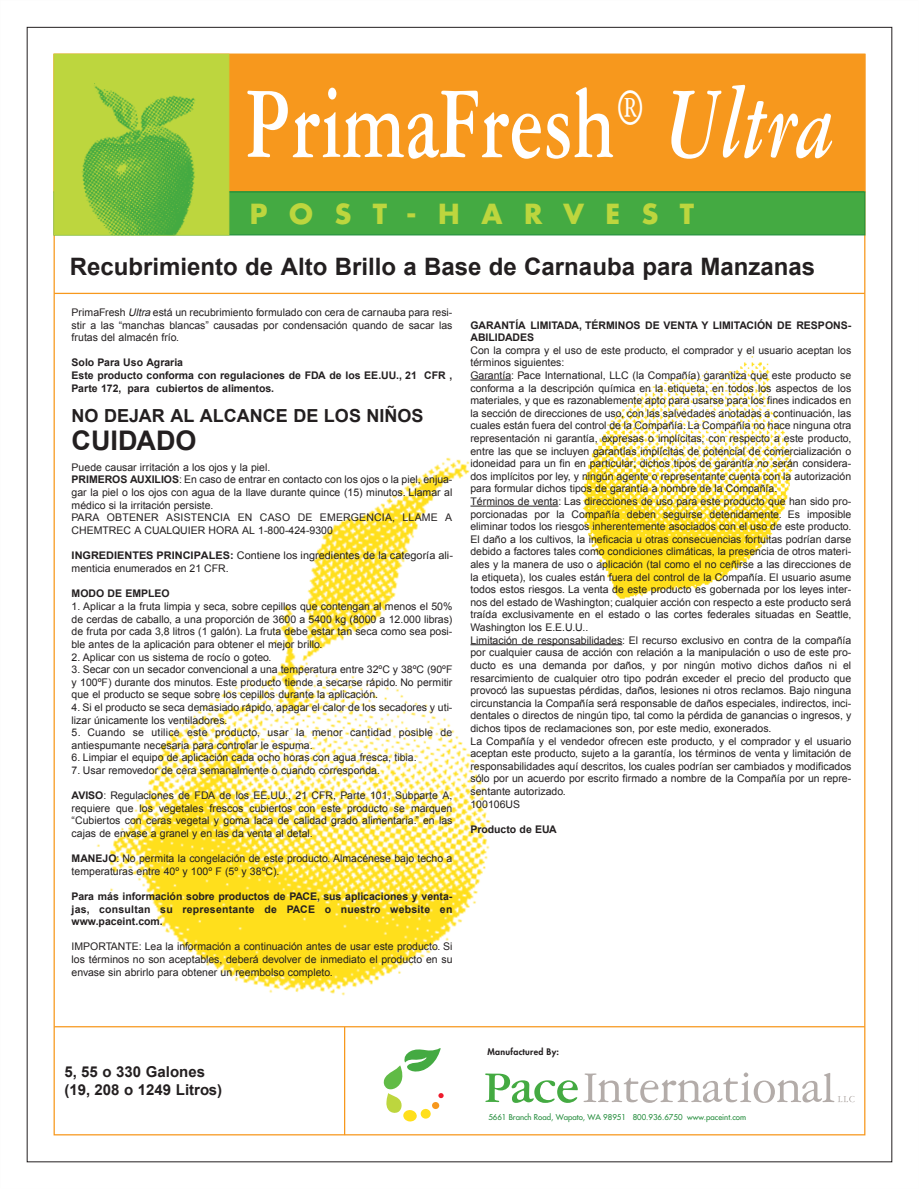
<style>
.page{position:relative;width:919px;height:1189px;background:#fff}
.page>*{position:absolute;margin:0;border:0;box-sizing:border-box;transform-origin:0 0}
.t1{font:700 108px "Garamond Three";color:#fff;scale:.7 1}
.t2{font:700 27px "Futura";letter-spacing:.8em;color:#bdd63e}
.t3{font:700 27px "Arial";color:#231f20}
.t4{font:700 24px "Arial";color:#231f20}
.t5{font:700 18px "Arial";color:#231f20}
.t6{font:700 15px/18px "Arial";color:#231f20}
.t7{font:10.5px/12.6px "Arial";color:#231f20;text-align:justify}
.t8{font:700 10.5px/12.6px "Arial";color:#231f20}
.t9{font:10.5px/12.6px "Arial";letter-spacing:.02em;color:#231f20}
.t10{font:10.5px/12.6px "Arial";color:#231f20;scale:1.04 1}
.t11{font:800 8.85px "Futura";letter-spacing:.03em;color:#231f20}
.t12{font:7.8px "Futura";color:#248c3c}
.s1{font-style:italic}
.s2{font-weight:700}
.s3{font-style:inherit}
</style>
<div class="page">
<img style="left:53px;top:389px;width:492px;height:636px">
<div style="left:54px;top:54px;width:810px;height:138px;background:#f7981d"></div>
<svg style="left:53px;top:292px;width:812px;height:3px"></svg>
<div style="left:54px;top:192px;width:810px;height:43px;background:#44aa42"></div>
<div style="left:54px;top:191px;width:811px;height:44px;border:1px solid #24923b"></div>
<div style="left:54px;top:54px;width:175px;height:181px;border:1px solid #bdd63e"></div>
<svg style="left:53px;top:1025px;width:812px;height:111px"></svg>
<img style="left:545px;top:356px;width:248px;height:290px">
<img style="left:54px;top:56px;width:171px;height:179px">
<svg style="left:470px;top:379px;width:41px;height:1px"></svg>
<svg style="left:470px;top:505px;width:88px;height:1px"></svg>
<svg style="left:470px;top:644px;width:152px;height:1px"></svg>
<h1 class="t1" style="left:245px;top:64px;width:842px">PrimaFresh<sup>®</sup> <span class="s1">Ultra</span></h1>
<h2 class="t2" style="left:250px;top:195px;width:446px">POST-HARVEST</h2>
<h3 class="t4" style="left:70px;top:251px;width:746px">Recubrimiento de Alto Brillo a Base de Carnauba para Manzanas</h3>
<p class="t7" style="left:72px;top:306px;width:382px">PrimaFresh <span class="s1">Ultra</span>está un recubrimiento formulado con cera de carnauba para resi&shy;stir a las “manchas blancas” causadas por condensación quando de sacar las frutas del almacén frío.</p>
<p class="t8" style="left:72px;top:357px;width:382px">Solo Para Uso Agraria<br>Este producto conforma con regulaciones de FDA de los EE.UU., 21 CFR ,<br>Parte 172, para cubiertos de alimentos.</p>
<h3 class="t5" style="left:72px;top:404px;width:353px">NO DEJAR AL ALCANCE DE LOS NIÑOS</h3>
<h2 class="t3" style="left:72px;top:423px;width:126px">CUIDADO</h2>
<p class="t7" style="left:72px;top:461px;width:382px;text-align:left">Puede causar irritación a los ojos y la piel.<br><span class="s2">PRIMEROS AUXILIOS</span>: En caso de entrar en contacto con los ojos o la piel, enjua&shy;gar la piel o los ojos con agua de la llave durante quince (15) minutos. Llamar al médico si la irritación persiste.<br>PARA OBTENER ASISTENCIA EN CASO DE EMERGENCIA, LLAME A CHEMTREC A CUALQUIER HORA AL 1-800-424-9300</p>
<p class="t10" style="left:72px;top:549px;width:368px"><span class="s2">INGREDIENTES PRINCIPALES:</span> Contiene los ingredientes de la categoría ali&shy;menticia enumerados en 21 CFR.</p>
<p class="t8" style="left:72px;top:588px;width:100px">MODO DE EMPLEO</p>
<p class="t7" style="left:72px;top:600px;width:382px">1. Aplicar a la fruta limpia y seca, sobre cepillos que contengan al menos el 50% de cerdas de caballo, a una proporción de 3600 a 5400 kg (8000 a 12.000 libras) de fruta por cada 3,8 litros (1 galón). La fruta debe estar tan seca como sea posi&shy;ble antes de la aplicación para obtener el mejor brillo.</p>
<p class="t7" style="left:72px;top:650px;width:201px">2. Aplicar con us sistema de rocío o goteo.</p>
<p class="t7" style="left:72px;top:663px;width:382px">3. Secar con un secador convencional a una temperatura entre 32ºC y 38ºC (90ºF y 100ºF) durante dos minutos. Este producto tiende a secarse rápido. No permitir que el producto se seque sobre los cepillos durante la aplicación.</p>
<p class="t7" style="left:72px;top:701px;width:382px">4. Si el producto se seca demasiado rápido, apagar el calor de los secadores y uti&shy;lizar únicamente los ventiladores.</p>
<p class="t9" style="left:72px;top:726px;width:382px">5. Cuando se utilice este producto, usar la menor cantidad posible de antiespumante necesaria para controlar le espuma.</p>
<p class="t7" style="left:72px;top:751px;width:346px">6. Limpiar el equipo de aplicación cada ocho horas con agua fresca, tibia.</p>
<p class="t7" style="left:72px;top:764px;width:310px">7. Usar removedor de cera semanalmente o cuando corresponda.</p>
<p class="t7" style="left:72px;top:789px;width:382px"><span class="s2">AVISO</span>: Regulaciones de FDA de los EE.UU., 21 CFR, Parte 101, Subparte A, requiere que los vegetales frescos cubiertos con este producto se marquen “Cubiertos con ceras vegetal y goma laca de calidad grado alimentaria.” en las cajas de envase a granel y en las da venta al detal.</p>
<p class="t7" style="left:72px;top:852px;width:382px"><span class="s2">MANEJO</span>: No permita la congelación de este producto. Almacénese bajo techo a temperaturas entre 40º y 100º F (5º y 38ºC).</p>
<p class="t8" style="left:72px;top:890px;width:382px;text-align:justify">Para más información sobre productos de PACE, sus aplicaciones y venta&shy;jas, consultan su representante de PACE o nuestro website en www.paceint.com.</p>
<p class="t7" style="left:72px;top:940px;width:382px">IMPORTANTE: Lea la información a continuación antes de usar este producto. Si los términos no son aceptables, deberá devolver de inmediato el producto en su envase sin abrirlo para obtener un reembolso completo.</p>
<p class="t8" style="left:470px;top:319px;width:382px">GARANTÍA LIMITADA, TÉRMINOS DE VENTA Y LIMITACIÓN DE RESPONS-<br>ABILIDADES</p>
<p class="t7" style="left:470px;top:344px;width:382px;text-align:left">Con la compra y el uso de este producto, el comprador y el usuario aceptan los términos siguientes:<br>Garantía: Pace International, LLC (la Compañía) garantiza que este producto se conforma a la descripción química en la etiqueta, en todos los aspectos de los materiales, y que es razonablemente apto para usarse para los fines indicados en la sección de direcciones de uso, con las salvedades anotadas a continuación, las cuales están fuera del control de la Compañía. La Compañía no hace ninguna otra representación ni garantía, expresas o implícitas, con respecto a este producto, entre las que se incluyen garantías implícitas de potencial de comercialización o idoneidad para un fin en particular; dichos tipos de garantía no serán considera&shy;dos implícitos por ley, y ningún agente o representante cuenta con la autorización para formular dichos tipos de garantía a nombre de la Compañía.<br>Términos de venta: Las direcciones de uso para este producto que han sido pro&shy;porcionadas por la Compañía deben seguirse detenidamente. Es imposible eliminar todos los riesgos inherentemente asociados con el uso de este producto.<br>El daño a los cultivos, la ineficacia u otras consecuencias fortuitas podrían darse debido a factores tales como condiciones climáticas, la presencia de otros materi&shy;ales y la manera de uso o aplicación (tal como el no ceñirse a las direcciones de la etiqueta), los cuales están fuera del control de la Compañía. El usuario asume todos estos riesgos. La venta de este producto es gobernada por los leyes inter&shy;nos del estado de Washington; cualquier acción con respecto a este producto será traída exclusivamente en el estado o las cortes federales situadas en Seattle, Washington los E.E.U.U..<br>Limitación de responsabilidades: El recurso exclusivo en contra de la compañía por cualquier causa de acción con relación a la manipulación o uso de este pro&shy;ducto es una demanda por daños, y por ningún motivo dichos daños ni el resarcimiento de cualquier otro tipo podrán exceder el precio del producto que provocó las supuestas pérdidas, daños, lesiones ni otros reclamos. Bajo ninguna circunstancia la Compañía será responsable de daños especiales, indirectos, inci&shy;dentales o directos de ningún tipo, tal como la pérdida de ganancias o ingresos, y dichos tipos de reclamaciones son, por este medio, exonerados.<br>La Compañía y el vendedor ofrecen este producto, y el comprador y el usuario aceptan este producto, sujeto a la garantía, los términos de venta y limitación de responsabilidades aquí descritos, los cuales podrían ser cambiados y modificados sólo por un acuerdo por escrito firmado a nombre de la Compañía por un repre&shy;sentante autorizado.<br><span class="s3">100106</span>US</p>
<p class="t8" style="left:470px;top:823px;width:88px">Producto de EUA</p>
<h3 class="t6" style="left:65px;top:1063px;width:159px">5, 55 o 330 Galon<span class="s3">e</span>s (19, 208 o 1249 Litr<span class="s3">o</span>s)</h3>
<p class="t11" style="left:487px;top:1045px;width:73px">Manufactured By:</p>
<p class="t12" style="left:488px;top:1112px;width:259px">5661 Branch Road, Wapato, WA 98951 800.936.6750 www.paceint.com</p>
</div>
